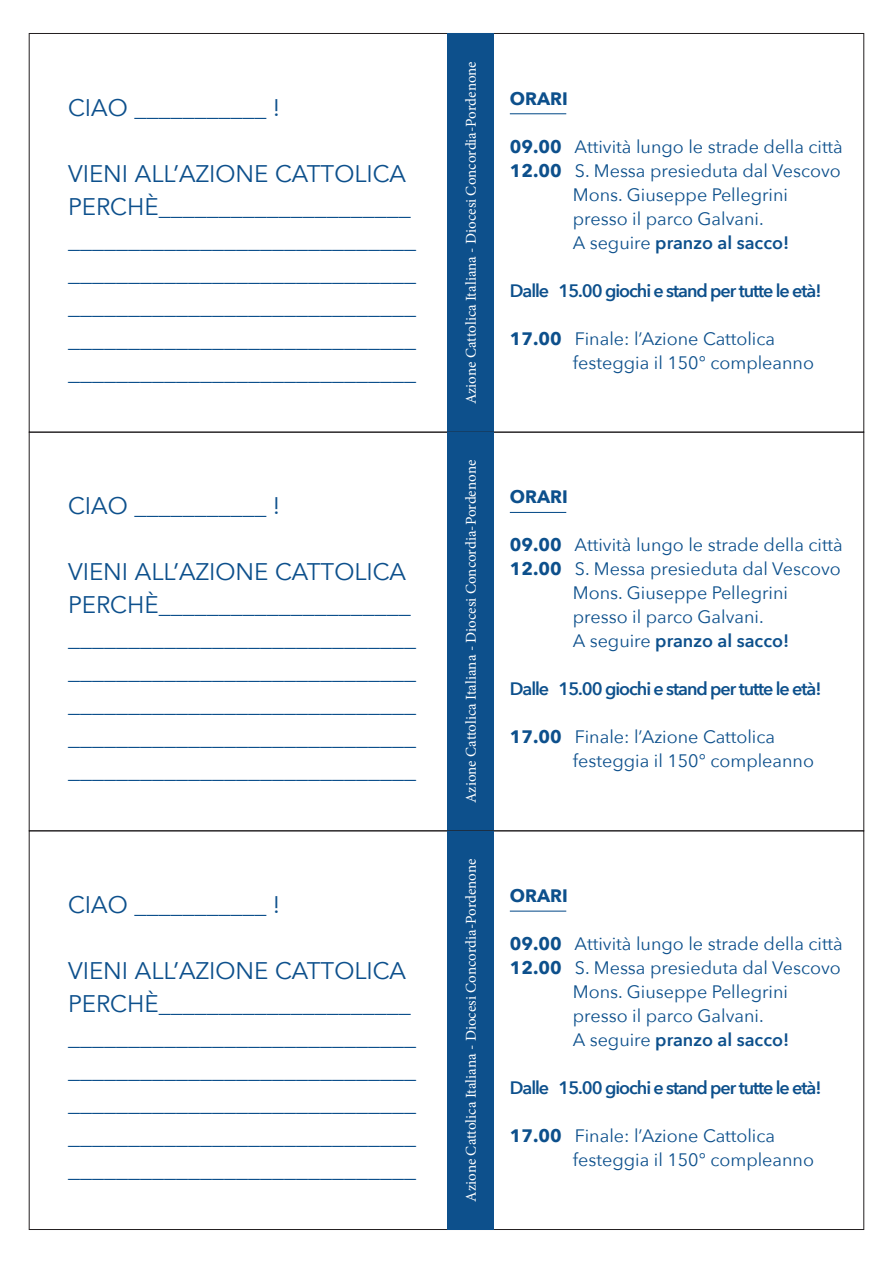
<style>
.page{position:relative;width:893px;height:1263px;background:#fff}
.page>*{position:absolute;margin:0;border:0;box-sizing:border-box;transform-origin:0 0}
.t1{font:24px/33px "Avenir";color:#0d508c}
.t2{font:18px/24px "Avenir Next";color:#0d508c}
.t3{font:600 18px "Avenir Next";letter-spacing:-.06em;color:#0d508c}
.t4{font:600 18px "Avenir Next";color:#0d508c}
.t5{font:700 18px "Avenir Next";color:#0d508c}
.t6{font:15px "Minion Pro";color:#fff}
.s1{font-weight:700}
.s2{font-weight:400}
</style>
<div class="page">
<hr style="left:510px;top:113px;width:56px;height:1px;background:#0d508c">
<div style="left:447px;top:33px;width:47px;height:399px;background:#0d508c"></div>
<hr style="left:510px;top:512px;width:56px;height:1px;background:#0d508c">
<div style="left:447px;top:432px;width:47px;height:399px;background:#0d508c"></div>
<hr style="left:510px;top:910px;width:56px;height:2px;background:#0d508c">
<div style="left:447px;top:831px;width:47px;height:398px;background:#0d508c"></div>
<p class="t1" style="left:68px;top:91px;width:213px">CIAO ___________ !</p>
<p class="t1" style="left:68px;top:157px;width:349px">VIENI ALL’AZIONE CATTOLICA PERCHÈ_____________________ _____________________________ _____________________________ _____________________________ _____________________________ _____________________________</p>
<p class="t1" style="left:68px;top:490px;width:213px">CIAO ___________ !</p>
<p class="t1" style="left:68px;top:556px;width:349px">VIENI ALL’AZIONE CATTOLICA PERCHÈ_____________________ _____________________________ _____________________________ _____________________________ _____________________________ _____________________________</p>
<p class="t1" style="left:68px;top:888px;width:213px">CIAO ___________ !</p>
<p class="t1" style="left:68px;top:954px;width:349px">VIENI ALL’AZIONE CATTOLICA PERCHÈ_____________________ _____________________________ _____________________________ _____________________________ _____________________________ _____________________________</p>
<p class="t6" style="left:461px;top:404px;width:344px;rotate:-90deg">Azione Cattolica Italiana - Diocesi Concordia-Pordenone</p>
<p class="t6" style="left:461px;top:803px;width:344px;rotate:-90deg">Azione Cattolica Italiana - Diocesi Concordia-Pordenone</p>
<p class="t6" style="left:461px;top:1201px;width:344px;rotate:-90deg">Azione Cattolica Italiana - Diocesi Concordia-Pordenone</p>
<p class="t5" style="left:510px;top:83px;width:60px">ORARI</p>
<p class="t2" style="left:510px;top:134px;width:334px"><span class="s1">09.00</span> Attività lungo le strade della città</p>
<p class="t2" style="left:510px;top:158px;width:332px"><span class="s1">12.00</span> S. Messa presieduta dal Vescovo</p>
<p class="t2" style="left:573px;top:182px;width:217px">Mons. Giuseppe Pellegrini</p>
<p class="t2" style="left:573px;top:206px;width:192px">presso il parco Galvani.</p>
<p class="t4" style="left:573px;top:227px;width:218px"><span class="s2">A seguire</span> pranzo al sacco!</p>
<p class="t3" style="left:510px;top:275px;width:313px">Dalle 15.00 giochi e stand per tutte le età!</p>
<p class="t2" style="left:573px;top:326px;width:243px;text-indent:-63px"><span class="s1">17.00</span> Finale: l’Azione Cattolica festeggia il 150° compleanno</p>
<p class="t5" style="left:510px;top:482px;width:60px">ORARI</p>
<p class="t2" style="left:510px;top:532px;width:334px"><span class="s1">09.00</span> Attività lungo le strade della città</p>
<p class="t2" style="left:510px;top:556px;width:332px"><span class="s1">12.00</span> S. Messa presieduta dal Vescovo</p>
<p class="t2" style="left:573px;top:580px;width:217px">Mons. Giuseppe Pellegrini</p>
<p class="t2" style="left:573px;top:604px;width:192px">presso il parco Galvani.</p>
<p class="t4" style="left:573px;top:626px;width:218px"><span class="s2">A seguire</span> pranzo al sacco!</p>
<p class="t3" style="left:510px;top:674px;width:313px">Dalle 15.00 giochi e stand per tutte le età!</p>
<p class="t2" style="left:573px;top:724px;width:243px;text-indent:-63px"><span class="s1">17.00</span> Finale: l’Azione Cattolica festeggia il 150° compleanno</p>
<p class="t5" style="left:510px;top:880px;width:60px">ORARI</p>
<p class="t2" style="left:510px;top:931px;width:334px"><span class="s1">09.00</span> Attività lungo le strade della città</p>
<p class="t2" style="left:510px;top:955px;width:332px"><span class="s1">12.00</span> S. Messa presieduta dal Vescovo</p>
<p class="t2" style="left:573px;top:979px;width:217px">Mons. Giuseppe Pellegrini</p>
<p class="t2" style="left:573px;top:1003px;width:192px">presso il parco Galvani.</p>
<p class="t4" style="left:573px;top:1024px;width:218px"><span class="s2">A seguire</span> pranzo al sacco!</p>
<p class="t3" style="left:510px;top:1072px;width:313px">Dalle 15.00 giochi e stand per tutte le età!</p>
<p class="t2" style="left:573px;top:1123px;width:243px;text-indent:-63px"><span class="s1">17.00</span> Finale: l’Azione Cattolica festeggia il 150° compleanno</p>
</div>
